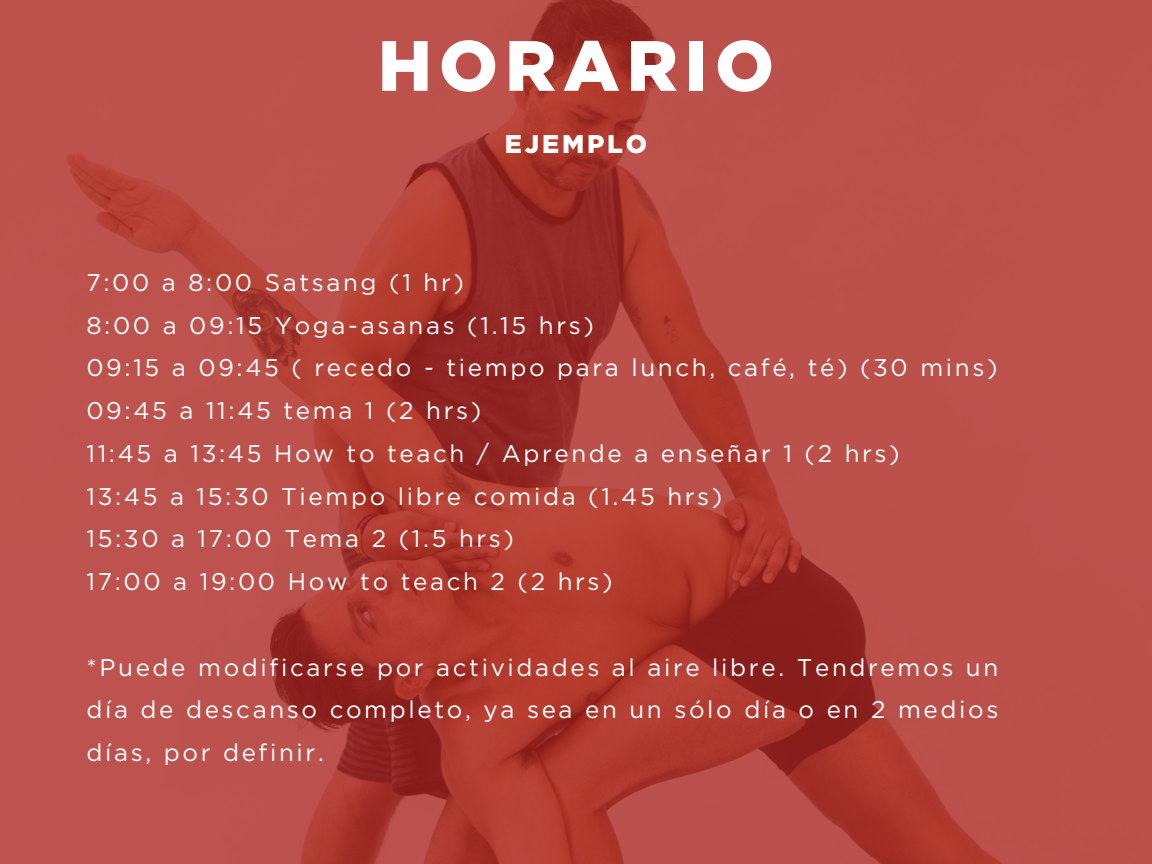
<style>
.page{position:relative;width:1152px;height:864px;background:#fff}
.page>*{position:absolute;margin:0;border:0;box-sizing:border-box;transform-origin:0 0}
.t1{font:900 70.95px "Gotham";letter-spacing:.1em;color:#fff}
.t2{font:900 25.65px "Gotham";letter-spacing:.11em;color:#fff}
.t3{font:24.15px/42.8px "Gotham";letter-spacing:.11em;color:#fff}
</style>
<div class="page">
<img style="left:0;top:0;width:1152px;height:864px">
<h1 class="t1" style="left:378px;top:34px;width:398px">HORARIO</h1>
<p class="t2" style="left:505px;top:132px;width:144px">EJEMPLO</p>
<p class="t3" style="left:86px;top:262px;width:913px">7:00 a 8:00 Satsang (1 hr)<br>8:00 a 09:15 Yoga-asanas (1.15 hrs)<br>09:15 a 09:45 ( recedo - tiempo para lunch, café, té) (30 mins)<br>09:45 a 11:45 tema 1 (2 hrs)<br>11:45 a 13:45 How to teach / Aprende a enseñar 1 (2 hrs)<br>13:45 a 15:30 Tiempo libre comida (1.45 hrs)<br>15:30 a 17:00 Tema 2 (1.5 hrs)<br>17:00 a 19:00 How to teach 2 (2 hrs)</p>
<p class="t3" style="left:86px;top:647px;width:914px;text-align:justify">*Puede modificarse por actividades al aire libre. Tendremos un día de descanso completo, ya sea en un sólo día o en 2 medios días, por definir.</p>
</div>
